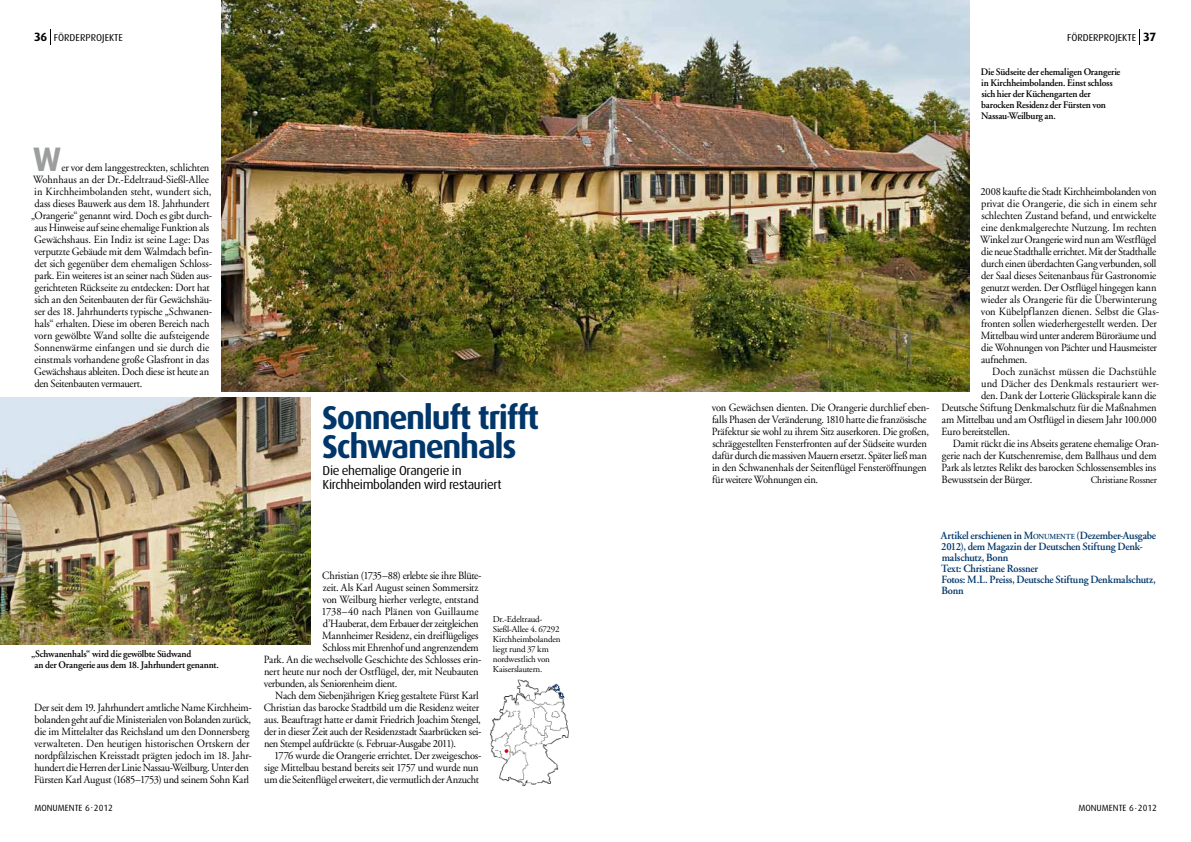
<style>
.page{position:relative;width:1191px;height:842px;background:#fff}
.page>*{position:absolute;margin:0;border:0;box-sizing:border-box;transform-origin:0 0}
.t1{font:700 34px "Dax Pro";color:#9c9d9d}
.t2{font:700 33px/29px "Dax Pro";letter-spacing:-.04em;color:#003669}
.t3{font:13px/14px "Dax Pro";letter-spacing:-.03em;color:#000}
.t4{font:11px/12px "Adobe Garamond";letter-spacing:-.015em;color:#000;scale:.95 1}
.t5{font:600 11px/11px "Adobe Garamond";letter-spacing:-.02em;color:#003669;scale:.95 1}
.t6{font:11px "Adobe Garamond";letter-spacing:.005em;color:#000;scale:.95 1}
.t7{font:11px "Adobe Garamond";letter-spacing:.01em;color:#000;scale:.95 1}
.t8{font:11px "Adobe Garamond";letter-spacing:.015em;color:#000;scale:.95 1}
.t9{font:600 10px/11px "Adobe Garamond";letter-spacing:-.02em;color:#000;scale:.95 1}
.t10{font:10px "Dax Pro";color:#000}
.t11{font:10px "Adobe Garamond";letter-spacing:-.015em;color:#000;scale:.95 1}
.t12{font:9px/10px "Adobe Garamond";letter-spacing:-.02em;color:#000}
.t13{font:9px "Dax Pro";color:#000}
.s1{font-weight:700;font-size:12px}
.s2{font-style:inherit}
.s3{font-size:7.7px}
</style>
<div class="page">
<svg style="left:50px;top:29px;width:1px;height:16px"></svg>
<svg style="left:1139px;top:29px;width:1px;height:16px"></svg>
<img style="left:221px;top:0;width:748px;height:392px">
<img style="left:0;top:398px;width:311px;height:246px">
<img style="left:517px;top:680px;width:42px;height:6px">
<img style="left:517px;top:686px;width:45px;height:7px">
<img style="left:503px;top:693px;width:62px;height:6px">
<img style="left:503px;top:699px;width:62px;height:7px">
<img style="left:499px;top:706px;width:66px;height:6px">
<img style="left:490px;top:712px;width:79px;height:32px">
<img style="left:490px;top:744px;width:62px;height:7px">
<img style="left:491px;top:751px;width:57px;height:6px">
<img style="left:494px;top:757px;width:63px;height:7px">
<img style="left:501px;top:764px;width:58px;height:6px">
<img style="left:499px;top:770px;width:56px;height:7px">
<img style="left:499px;top:777px;width:52px;height:6px">
<img style="left:522px;top:783px;width:29px;height:3px">
<svg style="left:504px;top:749px;width:4px;height:4px"></svg>
<p class="t10" style="left:34px;top:31px;width:90px"><span class="s1">36</span> FÖRDERPROJEKTE</p>
<p class="t10" style="left:1067px;top:31px;width:91px">FÖRDERPROJEKTE <span class="s1">37</span></p>
<h1 class="t1" style="left:33px;top:137px;width:30px">W</h1>
<p class="t4" style="left:61px;top:161px;width:157px">er vor dem langgestreckten, schlichten</p>
<p class="t4" style="left:33px;top:173px;width:186px">Wohnhaus an der Dr.-Edeltraud-Sießl-Allee</p>
<p class="t6" style="left:34px;top:185px;width:188px">in Kirchheimbolanden steht, wundert sich,</p>
<p class="t4" style="left:34px;top:197px;width:186px">dass dieses Bauwerk aus dem 18. Jahrhundert</p>
<p class="t4" style="left:31px;top:209px;width:192px">„Orangerie“ genannt wird. Doch es gibt durch-</p>
<p class="t4" style="left:35px;top:221px;width:185px">aus Hinweise auf seine ehemalige Funktion als</p>
<p class="t4" style="left:34px;top:233px;width:186px">Gewächshaus. Ein Indiz ist seine Lage: Das</p>
<p class="t4" style="left:34px;top:245px;width:189px">verputzte Gebäude mit dem Walmdach befin-</p>
<p class="t4" style="left:34px;top:257px;width:188px">det sich gegenüber dem ehemaligen Schloss-</p>
<p class="t4" style="left:34px;top:269px;width:188px">park. Ein weiteres ist an seiner nach Süden aus-</p>
<p class="t4" style="left:34px;top:281px;width:186px">gerichteten Rückseite zu entdecken: Dort hat</p>
<p class="t4" style="left:35px;top:293px;width:188px">sich an den Seitenbauten der für Gewächshäu-</p>
<p class="t4" style="left:35px;top:305px;width:188px">ser des 18. Jahrhunderts typische „Schwanen-</p>
<p class="t4" style="left:34px;top:317px;width:186px">hals“ erhalten. Diese im oberen Bereich nach</p>
<p class="t4" style="left:34px;top:329px;width:186px">vorn gewölbte Wand sollte die aufsteigende</p>
<p class="t6" style="left:34px;top:341px;width:186px">Sonnenwärme einfangen und sie durch die</p>
<p class="t4" style="left:35px;top:353px;width:185px">einstmals vorhandene große Glasfront in das</p>
<p class="t4" style="left:34px;top:365px;width:186px">Gewächshaus ableiten. Doch diese ist heute an</p>
<p class="t4" style="left:34px;top:377px;width:115px">den Seitenbauten vermauert.</p>
<h2 class="t2" style="left:322px;top:402px;width:218px">Sonnenluft trifft<br>Schwanenhals</h2>
<p class="t3" style="left:322px;top:463px;width:181px">Die ehemalige Orangerie in<br>Kirchheimbolanden wird restauriert</p>
<p class="t9" style="left:35px;top:648px;width:195px;text-indent:-4px">„Schwanenhals“ wird die gewölbte Südwand<br>an der Orangerie aus dem 18. Jahrhundert genannt.</p>
<p class="t4" style="left:34px;top:701px;width:231px">Der seit dem 19. Jahrhundert amtliche Name Kirchheim&shy;bolanden geht auf die Ministerialen von Bolanden zurück, die im Mittelalter das Reichsland um den Donnersberg verwalteten. Den heutigen historischen Ortskern der nordpfälzischen Kreisstadt prägten jedoch im 18. Jahr&shy;hundert die Herren der Linie Nassau-Weilburg. Unter den Fürsten Karl August (1685–1753) und seinem Sohn Karl</p>
<p class="t13" style="left:34px;top:802px;width:80px">Monumente 6.2012</p>
<p class="t4" style="left:322px;top:569px;width:169px">Christian (1735–88) erlebte sie ihre Blüte-</p>
<p class="t4" style="left:323px;top:581px;width:165px">zeit. Als Karl August seinen Sommersitz</p>
<p class="t4" style="left:322px;top:593px;width:166px">von Weilburg hierher verlegte, entstand</p>
<p class="t7" style="left:321px;top:605px;width:167px">1738–40 nach Plänen von Guillaume</p>
<p class="t4" style="left:323px;top:617px;width:166px">d’Hauberat, dem Erbauer der zeitgleichen</p>
<p class="t4" style="left:322px;top:629px;width:166px">Mannheimer Residenz, ein dreiflügeliges</p>
<p class="t4" style="left:322px;top:641px;width:166px">Schloss mit Ehrenhof und angrenzendem</p>
<p class="t4" style="left:264px;top:653px;width:231px">Park. An die wechselvolle Geschichte des Schlosses erin-</p>
<p class="t4" style="left:264px;top:665px;width:227px">nert heute nur noch der Ostflügel, der, mit Neubauten</p>
<p class="t4" style="left:264px;top:677px;width:142px">verbunden, als Seniorenheim dient.</p>
<p class="t4" style="left:275px;top:689px;width:216px">Nach dem Siebenjährigen Krieg gestaltete Fürst Karl</p>
<p class="t4" style="left:264px;top:701px;width:228px">Christian das barocke Stadtbild um die Residenz weiter</p>
<p class="t4" style="left:264px;top:713px;width:230px">aus. Beauftragt hatte er damit Friedrich Joachim Stengel,</p>
<p class="t4" style="left:264px;top:725px;width:230px">der in dieser Zeit auch der Residenzstadt Saarbrücken sei-</p>
<p class="t4" style="left:264px;top:737px;width:203px">nen Stempel aufdrückte (s. Februar-Ausgabe 2011).</p>
<p class="t4" style="left:274px;top:749px;width:220px">1776 wurde die Orangerie errichtet. Der zweigeschos-</p>
<p class="t4" style="left:264px;top:761px;width:227px">sige Mittelbau bestand bereits seit 1757 und wurde nun</p>
<p class="t4" style="left:264px;top:773px;width:228px">um die Seitenflügel erweitert, die vermutlich der Anzucht</p>
<p class="t12" style="left:493px;top:614px;width:69px">Dr.-Edeltraud-<br>Sießl-Allee 4. 67292<br>Kirchheimbolanden liegt rund 37 km nordwestlich von<br>Kaiserslautern.</p>
<p class="t9" style="left:981px;top:67px;width:148px">Die Südseite der ehemaligen Orangerie in Kirchheimbolanden. Einst schloss sich hier der Küchengarten der barocken Residenz der Fürsten von<br>Nassau-Weilburg an.</p>
<p class="t4" style="left:712px;top:401px;width:231px">von Gewächsen dienten. Die Orangerie durchlief eben&shy;falls Phasen der Veränderung. 1810 hatte die französische Präfektur sie wohl zu ihrem Sitz auserkoren. Die großen, schräggestellten Fensterfronten auf der Südseite wurden dafür durch die massiven Mauern ersetzt. Später ließ man in den Schwanenhals der Seitenflügel Fensteröffnungen für weitere Wohnungen ein.</p>
<p class="t4" style="left:980px;top:185px;width:190px">2008 kaufte die Stadt Kirchheimbolanden von privat die Orangerie, die sich in einem sehr schlechten Zustand befand, und entwickelte eine denkmalgerechte Nutzung. Im rechten Winkel zur Orangerie wird nun am Westflügel die neue Stadthalle errichtet. Mit der Stadthalle durch einen überdachten Gang verbunden, soll der Saal dieses Seitenanbaus für Gastronomie genutzt werden. Der Ostflügel hingegen kann wieder als Orangerie für die Überwinterung von Kübelpflanzen dienen. Selbst die Glas&shy;fronten sollen wiederhergestellt werden. Der Mittelbau wird unter anderem Büroräume und die Wohnungen von Pächter und Hausmeister aufnehmen.</p>
<p class="t8" style="left:992px;top:365px;width:174px">Doch zunächst müssen die Dachstühle</p>
<p class="t7" style="left:981px;top:377px;width:189px">und Dächer des Denkmals restauriert wer-</p>
<p class="t4" style="left:981px;top:389px;width:186px">den. Dank der Lotterie Glückspirale kann die</p>
<p class="t4" style="left:941px;top:401px;width:228px">Deutsche Stiftung Denkmalschutz für die Maßnahmen</p>
<p class="t4" style="left:942px;top:413px;width:227px">am Mittelbau und am Ostflügel in diesem Jahr 100.000</p>
<p class="t4" style="left:941px;top:425px;width:74px">Euro bereitstellen.</p>
<p class="t4" style="left:952px;top:437px;width:219px">Damit rückt die ins Abseits geratene ehemalige Oran-</p>
<p class="t4" style="left:942px;top:449px;width:227px">gerie nach der Kutschenremise, dem Ballhaus und dem</p>
<p class="t4" style="left:941px;top:461px;width:228px">Park als letztes Relikt des barocken Schlossensembles ins</p>
<p class="t4" style="left:941px;top:473px;width:97px">Bewusstsein der Bürger.</p>
<p class="t11" style="left:1090px;top:474px;width:71px">Christiane Rossner</p>
<p class="t5" style="left:941px;top:531px;width:228px">Artikel erschienen in <span class="s2">M</span><span class="s3">ONUMENTE</span> (Dezember-Ausgabe 2012), dem Magazin der Deutschen Stiftung Denk&shy;malschutz, Bonn<br>Text: Christiane Rossner<br>Fotos: M.L. Preiss, Deutsche Stiftung Denkmalschutz, Bonn</p>
<p class="t13" style="left:1078px;top:803px;width:80px">Monumente 6.2012</p>
</div>
